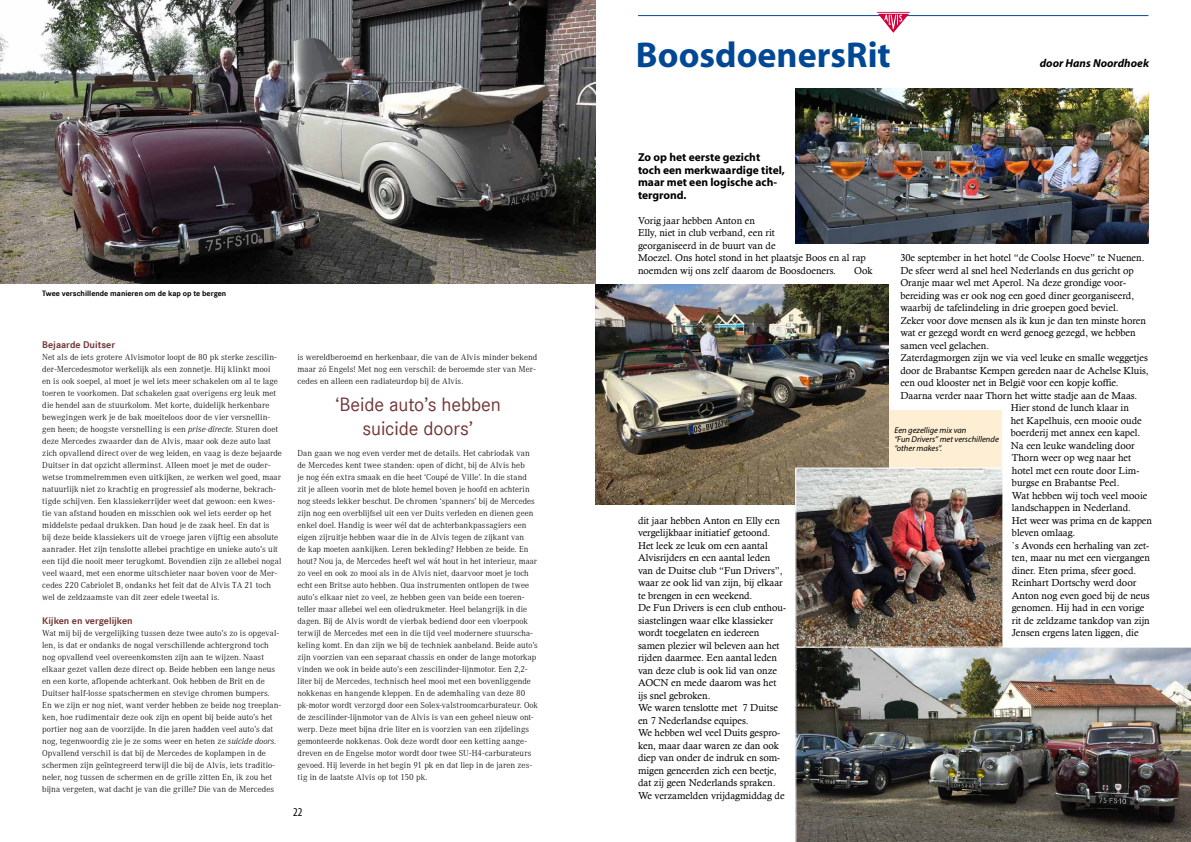
<style>
.page{position:relative;width:1191px;height:842px;background:#fff}
.page>*{position:absolute;margin:0;border:0;box-sizing:border-box;transform-origin:0 0}
.t1{font:700 36px "Myriad";color:#004895}
.t2{font:20px/24px "Corporate S";letter-spacing:-.005em;color:#723737;text-align:center}
.t3{font:condensed 12px "Myriad Pro";color:#000}
.t4{font:700 11.5px/12.5px "Myriad";color:#000}
.t5{font:italic 700 11.5px "Myriad Pro";color:#000}
.t6{font:10px/12.5px "Calisto";color:#000}
.t7{font:700 10px "Corporate S";color:#723737}
.t8{font:300 9px/12px "Corporate A";color:#000}
.t9{font:italic 8.5px/9px "Myriad Pro";color:#000}
.t10{font:700 8px "Corporate S";color:#000}
.s1{font-style:italic}
</style>
<div class="page">
<hr style="left:638px;top:15px;width:510px;height:1px;background:#004895">
<svg style="left:876px;top:12px;width:34px;height:21px"></svg>
<div style="left:870px;top:410px;width:132px;height:100px;background:#feefd4"></div>
<img style="left:795px;top:89px;width:353px;height:154px">
<img style="left:595px;top:284px;width:293px;height:220px">
<img style="left:795px;top:647px;width:396px;height:195px">
<img style="left:797px;top:470px;width:204px;height:176px">
<div style="left:795px;top:468px;width:208px;height:180px;border:1px solid #fff"></div>
<img style="left:0;top:0;width:595px;height:283px">
<p class="t10" style="left:42px;top:289px;width:185px">Twee verschillende manieren om de kap op te bergen</p>
<p class="t7" style="left:42px;top:339px;width:74px">Bejaarde Duitser</p>
<p class="t8" style="left:42px;top:352px;width:241px">Net als de iets grotere Alvismotor loopt de 80 pk sterke zescilin&shy;der-Mercedesmotor werkelijk als een zonnetje. Hij klinkt mooi<br>en is ook soepel, al moet je wel iets meer schakelen om al te lage toeren te voorkomen. Dat schakelen gaat overigens erg leuk met die hendel aan de stuurkolom. Met korte, duidelijk herkenbare bewegingen werk je de bak moeiteloos door de vier versnellin&shy;gen heen; de hoogste versnelling is een <span class="s1">prise-directe</span>. Sturen doet deze Mercedes zwaarder dan de Alvis, maar ook deze auto laat zich opvallend direct over de weg leiden, en vaag is deze bejaarde Duitser in dat opzicht allerminst. Alleen moet je met de ouder&shy;wetse trommelremmen even uitkijken, ze werken wel goed, maar natuurlijk niet zo krachtig en progressief als moderne, bekrach&shy;tigde schijven. Een klassiekerrijder weet dat gewoon: een kwes&shy;tie van afstand houden en misschien ook wel iets eerder op het middelste pedaal drukken. Dan houd je de zaak heel. En dat is<br>bij deze beide klassiekers uit de vroege jaren vijftig een absolute aanrader. Het zijn tenslotte allebei prachtige en unieke auto’s uit een tijd die nooit meer terugkomt. Bovendien zijn ze allebei nogal veel waard, met een enorme uitschieter naar boven voor de Mer&shy;cedes 220 Cabriolet B, ondanks het feit dat de Alvis TA 21 toch wel de zeldzaamste van dit zeer edele tweetal is.</p>
<p class="t7" style="left:42px;top:615px;width:92px">Kijken en vergelijken</p>
<p class="t8" style="left:42px;top:628px;width:240px">Wat mij bij de vergelijking tussen deze twee auto’s zo is opgeval&shy;len, is dat er ondanks de nogal verschillende achtergrond toch nog opvallend veel overeenkomsten zijn aan te wijzen. Naast elkaar gezet vallen deze direct op. Beide hebben een lange neus en een korte, aflopende achterkant. Ook hebben de Brit en de Duitser half-losse spatschermen en stevige chromen bumpers.<br>En we zijn er nog niet, want verder hebben ze beide nog treeplan&shy;ken, hoe rudimentair deze ook zijn en opent bij beide auto’s het portier nog aan de voorzijde. In die jaren hadden veel auto’s dat nog, tegenwoordig zie je ze soms weer en heten ze <span class="s1">suicide doors</span>.<br>Opvallend verschil is dat bij de Mercedes de koplampen in de schermen zijn geïntegreerd terwijl die bij de Alvis, iets traditio&shy;neler, nog tussen de schermen en de grille zitten En, ik zou het bijna vergeten, wat dacht je van die grille? Die van de Mercedes</p>
<p class="t8" style="left:297px;top:351px;width:241px">is wereldberoemd en herkenbaar, die van de Alvis minder bekend maar zó Engels! Met nog een verschil: de beroemde ster van Mer&shy;cedes en alleen een radiateurdop bij de Alvis.</p>
<h2 class="t2" style="left:335px;top:393px;width:167px">‘Beide auto’s hebben suicide doors’</h2>
<p class="t8" style="left:297px;top:448px;width:242px">Dan gaan we nog even verder met de details. Het cabriodak van de Mercedes kent twee standen: open of dicht, bij de Alvis heb<br>je nog één extra smaak en die heet ‘Coupé de Ville’. In die stand<br>zit je alleen voorin met de blote hemel boven je hoofd en achterin nog steeds lekker beschut. De chromen ‘spanners’ bij de Mercedes zijn nog een overblijfsel uit een ver Duits verleden en dienen geen enkel doel. Handig is weer wél dat de achterbankpassagiers een eigen zijruitje hebben waar die in de Alvis tegen de zijkant van<br>de kap moeten aankijken. Leren bekleding? Hebben ze beide. En hout? Nou ja, de Mercedes heeft wel wát hout in het interieur, maar zo veel en ook zo mooi als in de Alvis niet, daarvoor moet je toch echt een Britse auto hebben. Qua instrumenten ontlopen de twee auto’s elkaar niet zo veel, ze hebben geen van beide een toeren&shy;teller maar allebei wel een oliedrukmeter. Heel belangrijk in die dagen. Bij de Alvis wordt de vierbak bediend door een vloerpook terwijl de Mercedes met een in die tijd veel modernere stuurscha&shy;keling komt. En dan zijn we bij de techniek aanbeland. Beide auto’s zijn voorzien van een separaat chassis en onder de lange motorkap vinden we ook in beide auto’s een zescilinder-lijnmotor. Een 2,2- liter bij de Mercedes, technisch heel mooi met een bovenliggende nokkenas en hangende kleppen. En de ademhaling van deze 80 pk-motor wordt verzorgd door een Solex-valstroomcarburateur. Ook de zescilinder-lijnmotor van de Alvis is van een geheel nieuw ont&shy;werp. Deze meet bijna drie liter en is voorzien van een zijdelings gemonteerde nokkenas. Ook deze wordt door een ketting aange&shy;dreven en de Engelse motor wordt door twee SU-H4-carburateurs gevoed. Hij leverde in het begin 91 pk en dat liep in de jaren zes&shy;tig in de laatste Alvis op tot 150 pk.</p>
<h3 class="t3" style="left:293px;top:805px;width:11px">22</h3>
<h1 class="t1" style="left:636px;top:36px;width:256px">BoosdoenersRit</h1>
<p class="t5" style="left:1039px;top:56px;width:111px">door Hans Noordhoek</p>
<p class="t4" style="left:638px;top:151px;width:148px">Zo op het eerste gezicht toch een merkwaardige titel, maar met een logische ach&shy;tergrond.</p>
<p class="t6" style="left:638px;top:214px;width:229px">Vorig jaar hebben Anton en<br>Elly, niet in club verband, een rit<br>georganiseerd in de buurt van de<br>Moezel. Ons hotel stond in het plaatsje Boos en al rap noemden wij ons zelf daarom de Boosdoeners.</p>
<p class="t6" style="left:854px;top:264px;width:20px">Ook</p>
<p class="t6" style="left:638px;top:514px;width:149px">dit jaar hebben Anton en Elly een vergelijkbaar initiatief getoond.<br>Het leek ze leuk om een aantal<br>Alvisrijders en een aantal leden van de Duitse club “Fun Drivers”, waar ze ook lid van zijn, bij elkaar te brengen in een weekend.<br>De Fun Drivers is een club enthou&shy;siastelingen waar elke klassieker wordt toegelaten en iedereen samen plezier wil beleven aan het rijden daarmee. Een aantal leden van deze club is ook lid van onze<br>AOCN en mede daarom was het ijs snel gebroken.<br>We waren tenslotte met 7 Duitse en 7 Nederlandse equipes.<br>We hebben wel veel Duits gespro&shy;ken, maar daar waren ze dan ook diep van onder de indruk en som&shy;migen geneerden zich een beetje, dat zij geen Nederlands spraken.<br>We verzamelden vrijdagmiddag de</p>
<p class="t6" style="left:900px;top:251px;width:246px">30e september in het hotel “de Coolse Hoeve” te Nuenen.</p>
<p class="t6" style="left:900px;top:264px;width:235px">De sfeer werd al snel heel Nederlands en dus gericht op</p>
<p class="t6" style="left:900px;top:276px;width:227px">Oranje maar wel met Aperol. Na deze grondige voor-</p>
<p class="t6" style="left:900px;top:289px;width:235px">bereiding was er ook nog een goed diner georganiseerd,</p>
<p class="t6" style="left:900px;top:301px;width:220px">waarbij de tafelindeling in drie groepen goed beviel.</p>
<p class="t6" style="left:900px;top:314px;width:247px">Zeker voor dove mensen als ik kun je dan ten minste horen</p>
<p class="t6" style="left:900px;top:326px;width:237px">wat er gezegd wordt en werd genoeg gezegd, we hebben</p>
<p class="t6" style="left:900px;top:339px;width:90px">samen veel gelachen.</p>
<p class="t6" style="left:900px;top:351px;width:249px">Zaterdagmorgen zijn we via veel leuke en smalle weggetjes</p>
<p class="t6" style="left:900px;top:364px;width:250px">door de Brabantse Kempen gereden naar de Achelse Kluis,</p>
<p class="t6" style="left:900px;top:376px;width:220px">een oud klooster net in België voor een kopje koffie.</p>
<p class="t6" style="left:900px;top:389px;width:238px">Daarna verder naar Thorn het witte stadje aan de Maas.</p>
<p class="t6" style="left:1010px;top:401px;width:120px">Hier stond de lunch klaar in</p>
<p class="t6" style="left:1010px;top:414px;width:132px">het Kapelhuis, een mooie oude</p>
<p class="t6" style="left:1010px;top:426px;width:131px">boerderij met annex een kapel.</p>
<p class="t6" style="left:1010px;top:439px;width:125px">Na een leuke wandeling door</p>
<p class="t6" style="left:1012px;top:451px;width:121px">Thorn weer op weg naar het</p>
<p class="t6" style="left:1012px;top:464px;width:129px">hotel met een route door Lim-</p>
<p class="t6" style="left:1012px;top:476px;width:109px">burgse en Brabantse Peel.</p>
<p class="t6" style="left:1012px;top:489px;width:137px">Wat hebben wij toch veel mooie</p>
<p class="t6" style="left:1012px;top:501px;width:121px">landschappen in Nederland.</p>
<p class="t6" style="left:1012px;top:514px;width:141px">Het weer was prima en de kappen</p>
<p class="t6" style="left:1012px;top:526px;width:65px">bleven omlaag.</p>
<p class="t6" style="left:1012px;top:539px;width:139px">`s Avonds een herhaling van zet-</p>
<p class="t6" style="left:1012px;top:551px;width:140px">ten, maar nu met een viergangen</p>
<p class="t6" style="left:1012px;top:564px;width:126px">diner. Eten prima, sfeer goed.</p>
<p class="t6" style="left:1012px;top:576px;width:126px">Reinhart Dortschy werd door</p>
<p class="t6" style="left:1012px;top:589px;width:139px">Anton nog even goed bij de neus</p>
<p class="t6" style="left:1012px;top:601px;width:134px">genomen. Hij had in een vorige</p>
<p class="t6" style="left:1012px;top:614px;width:139px">rit de zeldzame tankdop van zijn</p>
<p class="t6" style="left:1012px;top:626px;width:128px">Jensen ergens laten liggen, die</p>
<p class="t9" style="left:894px;top:425px;width:106px">Een gezellige mix van<br>“Fun Drivers” met verschillende “other makes”.</p>
</div>
